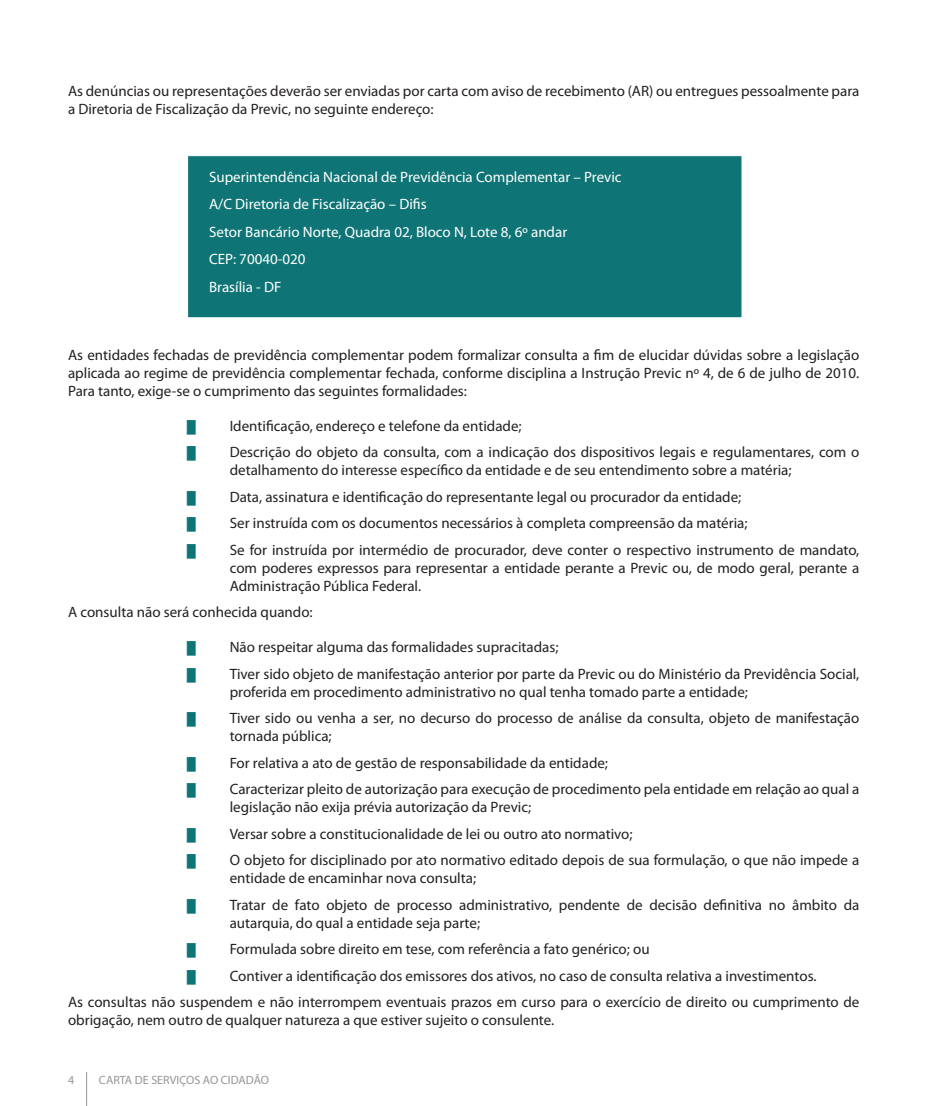
<style>
.page{position:relative;width:936px;height:1106px;background:#fff}
.page>*{position:absolute;margin:0;border:0;box-sizing:border-box;transform-origin:0 0}
.corpo_bullets{font:15px/18px "Myriad Pro";color:#231f20}
.corpo_texto{font:15px/18px "Myriad Pro";color:#231f20}
.corpo_texto-2{font:15px "Myriad Pro";color:#fff}
.legendas{font:12px "Myriad Pro";color:#939598}
.corpo_bullets-2{font:12px "Arial";color:#0f7475}
</style>
<div class="page">
<hr style="left:86px;top:1071px;width:1px;height:35px;background:#939598">
<div style="left:187px;top:155px;width:555px;height:163px;background:#0f7475;border:1px solid #fff"></div>
<p class="corpo_texto" style="left:68px;top:82px;width:792px">As denúncias ou representações deverão ser enviadas por carta com aviso de recebimento (AR) ou entregues pessoalmente para a Diretoria de Fiscalização da Previc, no seguinte endereço:</p>
<p class="corpo_texto-2" style="left:209px;top:167px;width:414px">Superintendência Nacional de Previdência Complementar – Previc</p>
<p class="corpo_texto-2" style="left:209px;top:195px;width:219px">A/C Diretoria de Fiscalização – Difis</p>
<p class="corpo_texto-2" style="left:209px;top:222px;width:359px">Setor Bancário Norte, Quadra 02, Bloco N, Lote 8, 6º andar</p>
<p class="corpo_texto-2" style="left:209px;top:250px;width:98px">CEP: 70040-020</p>
<p class="corpo_texto-2" style="left:209px;top:277px;width:74px">Brasília - DF</p>
<p class="corpo_texto" style="left:68px;top:345px;width:792px;text-align:justify">As entidades fechadas de previdência complementar podem formalizar consulta a fim de elucidar dúvidas sobre a legislação aplicada ao regime de previdência complementar fechada, conforme disciplina a Instrução Previc nº 4, de 6 de julho de 2010.<br>Para tanto, exige-se o cumprimento das seguintes formalidades:</p>
<p class="corpo_bullets-2" style="left:187px;top:418px;width:10px">█</p>
<p class="corpo_bullets" style="left:230px;top:416px;width:293px">Identificação, endereço e telefone da entidade;</p>
<p class="corpo_bullets-2" style="left:187px;top:445px;width:10px">█</p>
<p class="corpo_bullets" style="left:230px;top:443px;width:631px">Descrição do objeto da consulta, com a indicação dos dispositivos legais e regulamentares, com o detalhamento do interesse específico da entidade e de seu entendimento sobre a matéria;</p>
<p class="corpo_bullets-2" style="left:187px;top:489px;width:10px">█</p>
<p class="corpo_bullets" style="left:230px;top:487px;width:513px">Data, assinatura e identificação do representante legal ou procurador da entidade;</p>
<p class="corpo_bullets-2" style="left:187px;top:516px;width:10px">█</p>
<p class="corpo_bullets" style="left:230px;top:514px;width:519px">Ser instruída com os documentos necessários à completa compreensão da matéria;</p>
<p class="corpo_bullets-2" style="left:187px;top:542px;width:10px">█</p>
<p class="corpo_bullets" style="left:230px;top:540px;width:631px;text-align:justify">Se for instruída por intermédio de procurador, deve conter o respectivo instrumento de mandato, com poderes expressos para representar a entidade perante a Previc ou, de modo geral, perante a Administração Pública Federal.</p>
<p class="corpo_texto" style="left:68px;top:603px;width:246px">A consulta não será conhecida quando:</p>
<p class="corpo_bullets-2" style="left:187px;top:640px;width:10px">█</p>
<p class="corpo_bullets" style="left:230px;top:638px;width:330px">Não respeitar alguma das formalidades supracitadas;</p>
<p class="corpo_bullets-2" style="left:187px;top:666px;width:10px">█</p>
<p class="corpo_bullets" style="left:230px;top:664px;width:631px">Tiver sido objeto de manifestação anterior por parte da Previc ou do Ministério da Previdência Social, proferida em procedimento administrativo no qual tenha tomado parte a entidade;</p>
<p class="corpo_bullets-2" style="left:187px;top:711px;width:10px">█</p>
<p class="corpo_bullets" style="left:230px;top:709px;width:631px">Tiver sido ou venha a ser, no decurso do processo de análise da consulta, objeto de manifestação tornada pública;</p>
<p class="corpo_bullets-2" style="left:187px;top:755px;width:10px">█</p>
<p class="corpo_bullets" style="left:230px;top:753px;width:380px">For relativa a ato de gestão de responsabilidade da entidade;</p>
<p class="corpo_bullets-2" style="left:187px;top:782px;width:10px">█</p>
<p class="corpo_bullets" style="left:230px;top:780px;width:631px">Caracterizar pleito de autorização para execução de procedimento pela entidade em relação ao qual a legislação não exija prévia autorização da Previc;</p>
<p class="corpo_bullets-2" style="left:187px;top:826px;width:10px">█</p>
<p class="corpo_bullets" style="left:230px;top:824px;width:404px">Versar sobre a constitucionalidade de lei ou outro ato normativo;</p>
<p class="corpo_bullets-2" style="left:187px;top:853px;width:10px">█</p>
<p class="corpo_bullets" style="left:230px;top:851px;width:631px">O objeto for disciplinado por ato normativo editado depois de sua formulação, o que não impede a entidade de encaminhar nova consulta;</p>
<p class="corpo_bullets-2" style="left:187px;top:897px;width:10px">█</p>
<p class="corpo_bullets" style="left:230px;top:895px;width:631px">Tratar de fato objeto de processo administrativo, pendente de decisão definitiva no âmbito da autarquia, do qual a entidade seja parte;</p>
<p class="corpo_bullets-2" style="left:187px;top:942px;width:10px">█</p>
<p class="corpo_bullets" style="left:230px;top:940px;width:421px">Formulada sobre direito em tese, com referência a fato genérico; ou</p>
<p class="corpo_bullets-2" style="left:187px;top:968px;width:10px">█</p>
<p class="corpo_bullets" style="left:230px;top:966px;width:588px">Contiver a identificação dos emissores dos ativos, no caso de consulta relativa a investimentos.</p>
<p class="corpo_texto" style="left:68px;top:993px;width:792px">As consultas não suspendem e não interrompem eventuais prazos em curso para o exercício de direito ou cumprimento de obrigação, nem outro de qualquer natureza a que estiver sujeito o consulente.</p>
<p class="legendas" style="left:68px;top:1072px;width:8px">4</p>
<p class="legendas" style="left:99px;top:1072px;width:172px">CARTA DE SERVIÇOS AO CIDADÃO</p>
</div>
